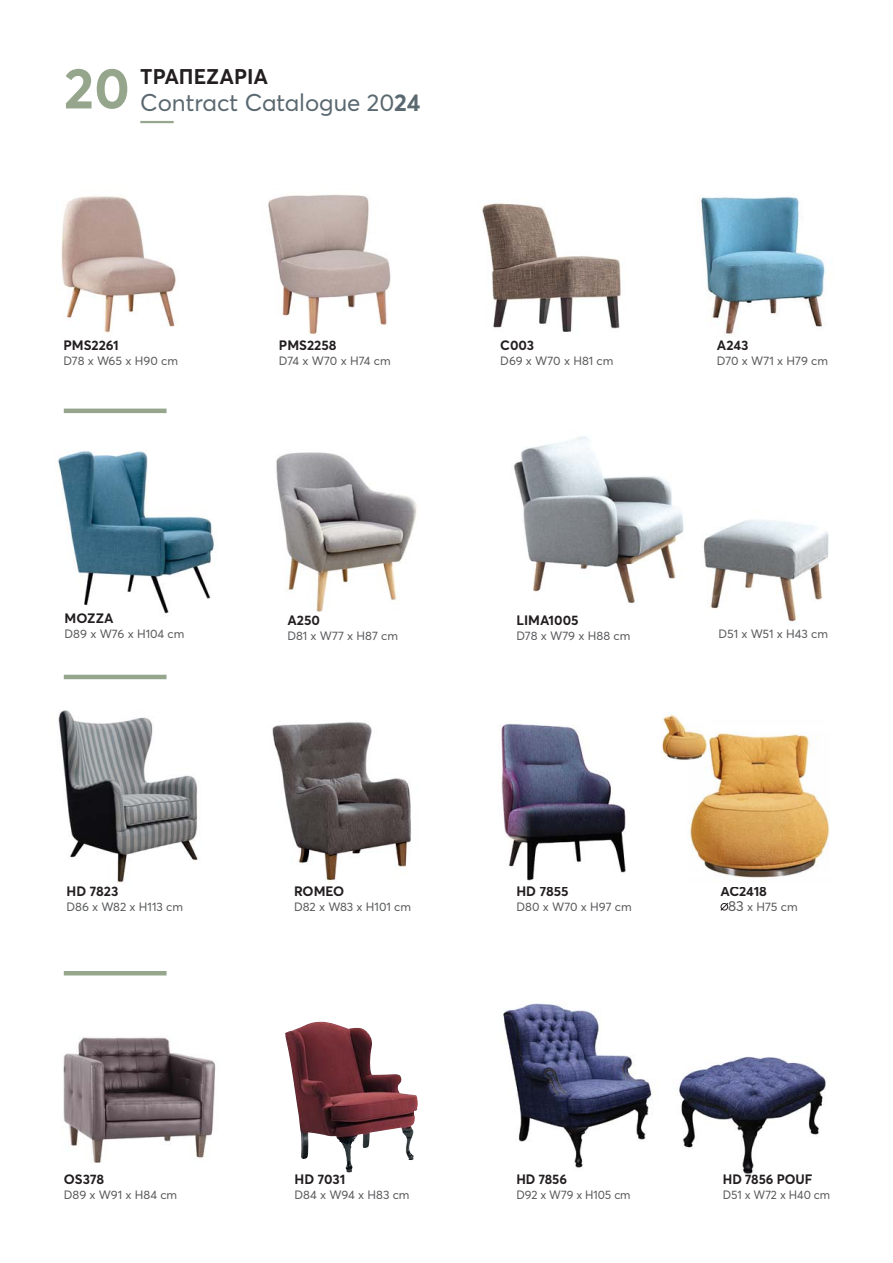
<style>
.page{position:relative;width:893px;height:1263px;background:#fff}
.page>*{position:absolute;margin:0;border:0;box-sizing:border-box;transform-origin:0 0}
.t1{font:700 57px "Averta";color:#96a68d}
.t2{font:24px "Averta Demo PE Cutted Demo";color:#5a6870}
.t3{font:700 21px "Averta";color:#231f20}
.t4{font:700 13.5px "Averta";color:#231f20}
.t5{font:12px "Averta Demo PE Cutted Demo";color:#58595b}
.s1{font-family:"Averta";font-weight:700}
.s2{font-size:14.25px}
</style>
<div class="page">
<hr style="left:140px;top:121px;width:34px;height:2px;background:#96a68d">
<img style="left:63px;top:1037px;width:153px;height:126px">
<img style="left:58px;top:450px;width:156px;height:164px">
<img style="left:58px;top:710px;width:140px;height:173px">
<img style="left:276px;top:452px;width:141px;height:161px">
<img style="left:701px;top:197px;width:124px;height:139px">
<svg style="left:720px;top:903px;width:9px;height:8px"></svg>
<img style="left:61px;top:196px;width:115px;height:137px">
<img style="left:268px;top:194px;width:123px;height:141px">
<img style="left:285px;top:1022px;width:133px;height:150px">
<img style="left:501px;top:1003px;width:151px;height:165px">
<img style="left:679px;top:1056px;width:147px;height:118px">
<img style="left:501px;top:724px;width:125px;height:157px">
<img style="left:690px;top:732px;width:139px;height:146px">
<img style="left:514px;top:436px;width:315px;height:186px">
<img style="left:517px;top:615px;width:61px;height:7px">
<img style="left:272px;top:722px;width:139px;height:159px">
<img style="left:481px;top:203px;width:140px;height:129px">
<hr style="left:64px;top:409px;width:103px;height:4px;background:#96a68d">
<hr style="left:64px;top:675px;width:103px;height:4px;background:#96a68d">
<hr style="left:64px;top:971px;width:103px;height:4px;background:#96a68d">
<img style="left:662px;top:714px;width:45px;height:47px">
<h1 class="t1" style="left:64px;top:66px;width:68px">20</h1>
<h3 class="t3" style="left:140px;top:68px;width:129px">ΤΡΑΠΕΖΑΡΙΑ</h3>
<h2 class="t2" style="left:140px;top:91px;width:282px">Contract Catalogue 20<span class="s1">24</span></h2>
<p class="t4" style="left:63px;top:340px;width:57px">PMS2261</p>
<p class="t5" style="left:63px;top:355px;width:116px">D78 x W65 x H90 cm</p>
<p class="t4" style="left:279px;top:340px;width:59px">PMS2258</p>
<p class="t5" style="left:279px;top:355px;width:113px">D74 x W70 x H74 cm</p>
<p class="t4" style="left:500px;top:340px;width:36px">C003</p>
<p class="t5" style="left:500px;top:355px;width:115px">D69 x W70 x H81 cm</p>
<p class="t4" style="left:717px;top:340px;width:33px">Α243</p>
<p class="t5" style="left:717px;top:355px;width:113px">D70 x W71 x H79 cm</p>
<p class="t4" style="left:65px;top:613px;width:51px">MOZZA</p>
<p class="t5" style="left:65px;top:628px;width:121px">D89 x W76 x H104 cm</p>
<p class="t4" style="left:67px;top:886px;width:53px">HD 7823</p>
<p class="t5" style="left:67px;top:900px;width:118px">D86 x W82 x H113 cm</p>
<p class="t4" style="left:287px;top:615px;width:34px">A250</p>
<p class="t5" style="left:287px;top:630px;width:112px">D81 x W77 x H87 cm</p>
<p class="t4" style="left:294px;top:886px;width:52px">ROMEO</p>
<p class="t5" style="left:294px;top:900px;width:119px">D82 x W83 x H101 cm</p>
<p class="t4" style="left:516px;top:615px;width:64px">LIMA1005</p>
<p class="t5" style="left:516px;top:630px;width:115px">D78 x W79 x H88 cm</p>
<p class="t5" style="left:719px;top:628px;width:111px">D51 x W51 x H43 cm</p>
<p class="t4" style="left:516px;top:886px;width:54px">HD 7855</p>
<p class="t5" style="left:516px;top:900px;width:117px">D80 x W70 x H97 cm</p>
<p class="t4" style="left:720px;top:886px;width:48px">AC2418</p>
<p class="t5" style="left:728px;top:900px;width:71px"><span class="s2">83</span> x H75 cm</p>
<p class="t4" style="left:64px;top:1174px;width:42px">OS378</p>
<p class="t5" style="left:64px;top:1189px;width:115px">D89 x W91 x H84 cm</p>
<p class="t4" style="left:723px;top:1174px;width:91px">HD 7856 POUF</p>
<p class="t4" style="left:295px;top:1174px;width:52px">HD 7031</p>
<p class="t5" style="left:295px;top:1189px;width:117px">D84 x W94 x H83 cm</p>
<p class="t5" style="left:723px;top:1189px;width:109px">D51 x W72 x H40 cm</p>
<p class="t4" style="left:516px;top:1174px;width:52px">HD 7856</p>
<p class="t5" style="left:516px;top:1189px;width:116px">D92 x W79 x H105 cm</p>
</div>
